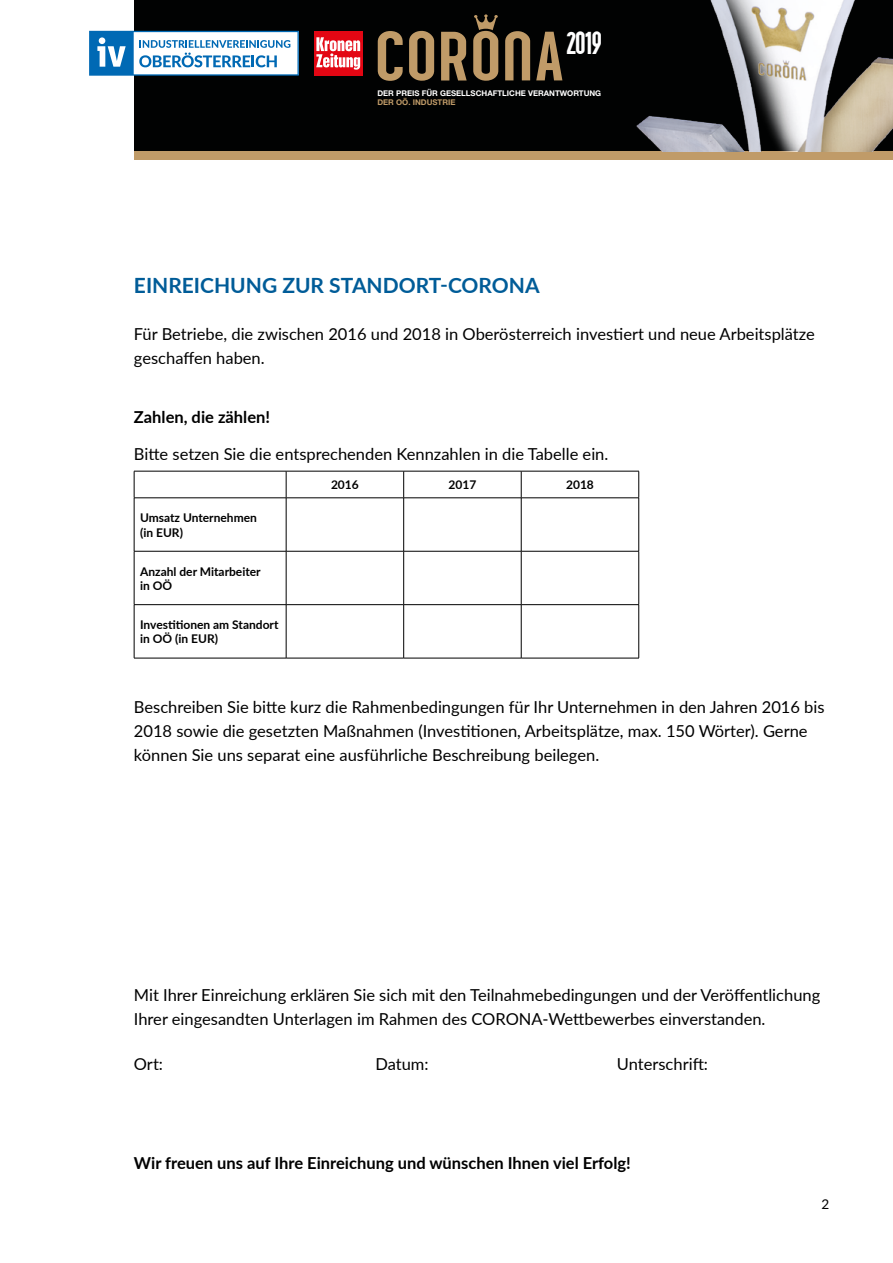
<style>
.page{position:relative;width:893px;height:1263px;background:#fff}
.page>*{position:absolute;margin:0;border:0;box-sizing:border-box;transform-origin:0 0}
.t1{font:700 31.5px "z Prozak";color:#fff}
.t2{font:700 21px "Lato";color:#005c98}
.t3{font:16.5px/24px "Lato";color:#000}
.t4{font:700 16.5px "Lato";color:#000}
.t5{font:13.5px "Lato";color:#000}
.t6{font:700 12px/14.4px "Lato";color:#000}
.t7{font:700 7.8px "Helvetica Neue LT Std";color:#fff}
.t8{font:700 7.8px "Helvetica Neue LT Std";color:#c09b68}
</style>
<div class="page">
<div style="left:134px;top:0;width:759px;height:160px;background:#c09b68"></div>
<div style="left:134px;top:0;width:759px;height:151px;background:#010202"></div>
<svg style="left:89px;top:31px;width:210px;height:45px;background:#9ec5e1"></svg>
<div style="left:99px;top:37px;width:6px;height:7px;background:#fff;border-radius:50%"></div>
<svg style="left:378px;top:14px;width:184px;height:67px"></svg>
<img style="left:636px;top:0;width:257px;height:151px">
<div style="left:314px;top:31px;width:48px;height:45px;background:#e30613"></div>
<svg style="left:316px;top:37px;width:44px;height:33px"></svg>
<hr style="left:134px;top:498px;width:152px;height:1px;background:#000">
<hr style="left:286px;top:498px;width:118px;height:1px;background:#000">
<hr style="left:404px;top:498px;width:117px;height:1px;background:#000">
<hr style="left:521px;top:498px;width:118px;height:1px;background:#000">
<hr style="left:134px;top:551px;width:152px;height:1px;background:#000">
<hr style="left:286px;top:551px;width:118px;height:1px;background:#000">
<hr style="left:404px;top:551px;width:117px;height:1px;background:#000">
<hr style="left:521px;top:551px;width:118px;height:1px;background:#000">
<hr style="left:134px;top:604px;width:152px;height:1px;background:#000">
<hr style="left:286px;top:604px;width:118px;height:1px;background:#000">
<hr style="left:404px;top:604px;width:117px;height:1px;background:#000">
<hr style="left:521px;top:604px;width:118px;height:1px;background:#000">
<hr style="left:134px;top:471px;width:152px;height:1px;background:#000">
<svg style="left:134px;top:471px;width:1px;height:27px"></svg>
<hr style="left:286px;top:471px;width:118px;height:1px;background:#000">
<svg style="left:286px;top:471px;width:1px;height:27px"></svg>
<hr style="left:404px;top:471px;width:117px;height:1px;background:#000">
<svg style="left:403px;top:471px;width:1px;height:27px"></svg>
<hr style="left:521px;top:471px;width:118px;height:1px;background:#000">
<svg style="left:521px;top:471px;width:1px;height:27px"></svg>
<svg style="left:638px;top:471px;width:1px;height:27px"></svg>
<hr style="left:134px;top:498px;width:1px;height:53px;background:#000">
<hr style="left:286px;top:498px;width:1px;height:53px;background:#000">
<hr style="left:403px;top:498px;width:1px;height:53px;background:#000">
<hr style="left:521px;top:498px;width:1px;height:53px;background:#000">
<hr style="left:638px;top:498px;width:1px;height:53px;background:#000">
<hr style="left:134px;top:551px;width:1px;height:53px;background:#000">
<hr style="left:286px;top:551px;width:1px;height:53px;background:#000">
<hr style="left:403px;top:551px;width:1px;height:53px;background:#000">
<hr style="left:521px;top:551px;width:1px;height:53px;background:#000">
<hr style="left:638px;top:551px;width:1px;height:53px;background:#000">
<hr style="left:134px;top:605px;width:1px;height:53px;background:#000">
<hr style="left:286px;top:605px;width:1px;height:53px;background:#000">
<hr style="left:403px;top:605px;width:1px;height:53px;background:#000">
<hr style="left:521px;top:605px;width:1px;height:53px;background:#000">
<hr style="left:638px;top:605px;width:1px;height:53px;background:#000">
<hr style="left:134px;top:658px;width:152px;height:1px;background:#000">
<hr style="left:286px;top:658px;width:118px;height:1px;background:#000">
<hr style="left:404px;top:658px;width:117px;height:1px;background:#000">
<hr style="left:521px;top:658px;width:118px;height:1px;background:#000">
<h1 class="t1" style="left:566px;top:25px;width:37px">2019</h1>
<p class="t7" style="left:377px;top:88px;width:225px">DER PREIS FÜR GESELLSCHAFTLICHE VERANTWORTUNG</p>
<p class="t8" style="left:377px;top:98px;width:80px">DER OÖ. INDUSTRIE</p>
<p class="t2" style="left:134px;top:270px;width:407px">EINREICHUNG ZUR STANDORT-CORONA</p>
<p class="t3" style="left:134px;top:321px;width:682px">Für Betriebe, die zwischen 2016 und 2018 in Oberösterreich investiert und neue Arbeitsplätze geschaffen haben.</p>
<p class="t4" style="left:134px;top:405px;width:138px">Zahlen, die zählen!</p>
<p class="t3" style="left:134px;top:441px;width:476px">Bitte setzen Sie die entsprechenden Kennzahlen in die Tabelle ein.</p>
<p class="t6" style="left:140px;top:510px;width:118px">Umsatz Unternehmen (in EUR)</p>
<p class="t6" style="left:140px;top:563px;width:122px">Anzahl der Mitarbeiter in OÖ</p>
<p class="t6" style="left:140px;top:617px;width:140px">Investitionen am Standort in OÖ (in EUR)</p>
<p class="t6" style="left:331px;top:477px;width:29px">2016</p>
<p class="t6" style="left:449px;top:477px;width:29px">2017</p>
<p class="t6" style="left:566px;top:477px;width:29px">2018</p>
<p class="t3" style="left:134px;top:694px;width:692px">Beschreiben Sie bitte kurz die Rahmenbedingungen für Ihr Unternehmen in den Jahren 2016 bis<br>2018 sowie die gesetzten Maßnahmen (Investitionen, Arbeitsplätze, max. 150 Wörter). Gerne können Sie uns separat eine ausführliche Beschreibung beilegen.</p>
<p class="t3" style="left:134px;top:982px;width:688px">Mit Ihrer Einreichung erklären Sie sich mit den Teilnahmebedingungen und der Veröffentlichung<br>Ihrer eingesandten Unterlagen im Rahmen des CORONA-Wettbewerbes einverstanden.</p>
<p class="t3" style="left:134px;top:1051px;width:31px">Ort:</p>
<p class="t3" style="left:375px;top:1051px;width:55px">Datum:</p>
<p class="t3" style="left:617px;top:1051px;width:93px">Unterschrift:</p>
<p class="t4" style="left:134px;top:1151px;width:498px">Wir freuen uns auf Ihre Einreichung und wünschen Ihnen viel Erfolg!</p>
<p class="t5" style="left:821px;top:1194px;width:9px">2</p>
</div>
